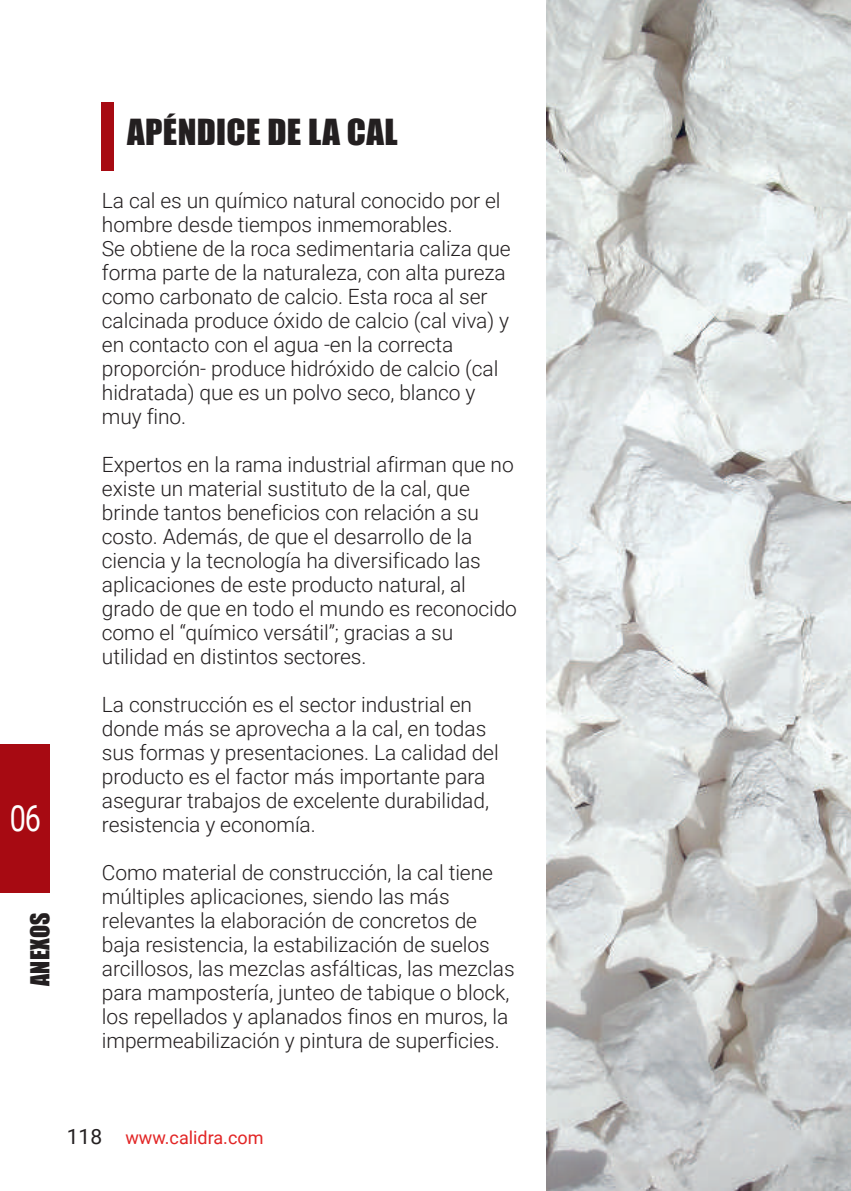
<style>
.page{position:relative;width:851px;height:1191px;background:#fff}
.page>*{position:absolute;margin:0;border:0;box-sizing:border-box;transform-origin:0 0}
.t1{font:36px "Roboto";color:#fff;scale:.8 1}
.t2{font:33px "Impact";letter-spacing:.01em;color:#231f20;scale:1.05 1}
.t3{font:24px "Impact";letter-spacing:.01em;color:#231f20}
.t4{font:300 21px/24px "Roboto";letter-spacing:-.005em;color:#231f20}
.t5{font:18px "Roboto";color:#e22525}
.s1{font-size:21px;color:#231f20}
</style>
<div class="page">
<img style="left:546px;top:0;width:304px;height:1191px">
<div style="left:102px;top:103px;width:12px;height:68px;background:#a70a12"></div>
<div style="left:0;top:744px;width:50px;height:149px;background:#a70a12"></div>
<h1 class="t1" style="left:10px;top:793px;width:40px">06</h1>
<p class="t3" style="left:22px;top:986px;width:75px;rotate:-90deg">ANEXOS</p>
<h2 class="t2" style="left:127px;top:106px;width:259px">APÉNDICE DE LA CAL</h2>
<p class="t4" style="left:102px;top:188px;width:410px">La cal es un químico natural conocido por el hombre desde tiempos inmemorables.<br>Se obtiene de la roca sedimentaria caliza que forma parte de la naturaleza, con alta pureza como carbonato de calcio. Esta roca al ser calcinada produce óxido de calcio (cal viva) y en contacto con el agua -en la correcta proporción- produce hidróxido de calcio (cal hidratada) que es un polvo seco, blanco y muy fino.</p>
<p class="t4" style="left:102px;top:452px;width:416px">Expertos en la rama industrial afirman que no existe un material sustituto de la cal, que brinde tantos beneficios con relación a su costo. Además, de que el desarrollo de la ciencia y la tecnología ha diversificado las aplicaciones de este producto natural, al grado de que en todo el mundo es reconocido como el “químico versátil”; gracias a su utilidad en distintos sectores.</p>
<p class="t4" style="left:102px;top:692px;width:398px">La construcción es el sector industrial en donde más se aprovecha a la cal, en todas sus formas y presentaciones. La calidad del producto es el factor más importante para asegurar trabajos de excelente durabilidad, resistencia y economía.</p>
<p class="t4" style="left:102px;top:860px;width:414px">Como material de construcción, la cal tiene múltiples aplicaciones, siendo las más relevantes la elaboración de concretos de baja resistencia, la estabilización de suelos arcillosos, las mezclas asfálticas, las mezclas para mampostería, junteo de tabique o block, los repellados y aplanados finos en muros, la impermeabilización y pintura de superficies.</p>
<p class="t5" style="left:67px;top:1124px;width:198px"><span class="s1">118</span> www.calidra.com</p>
</div>
